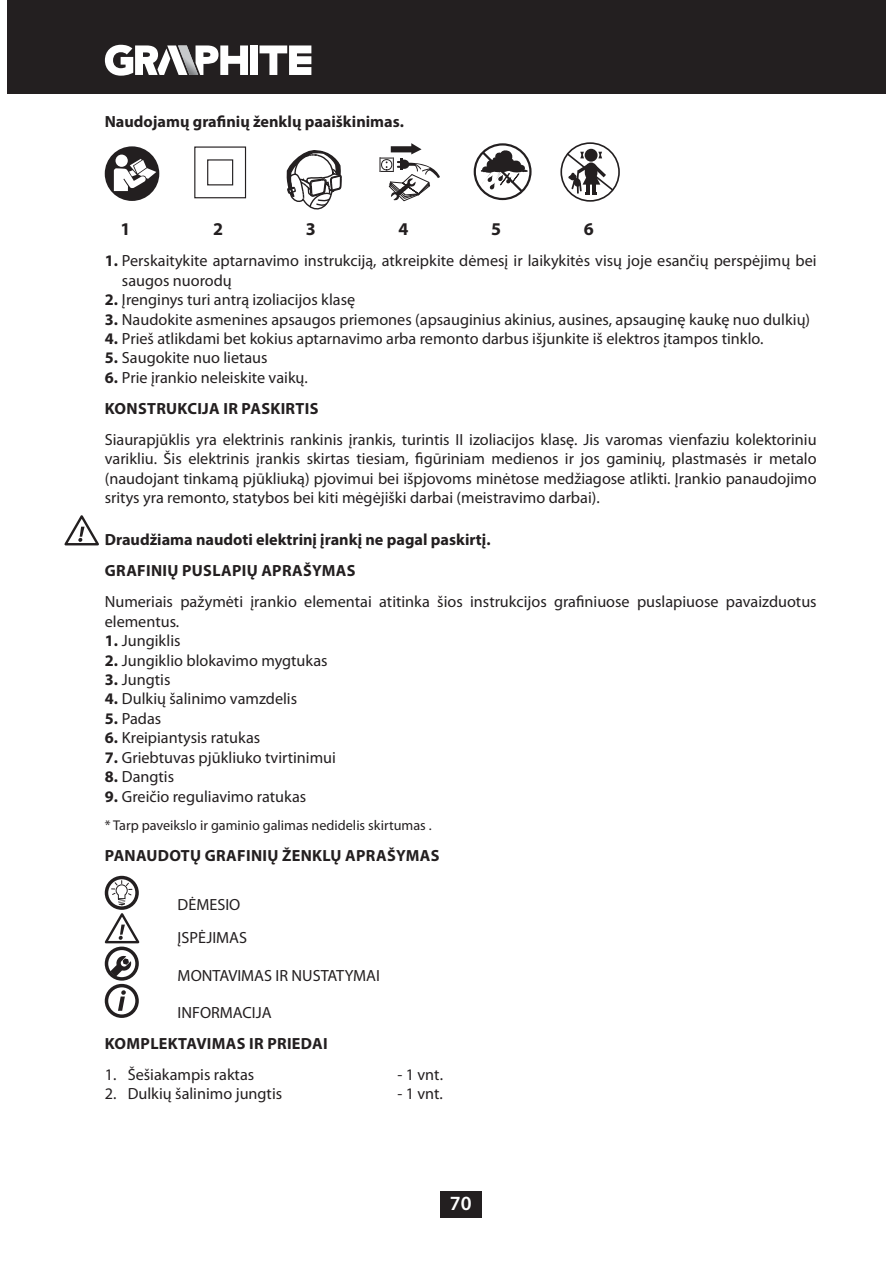
<style>
.page{position:relative;width:893px;height:1263px;background:#fff}
.page>*{position:absolute;margin:0;border:0;box-sizing:border-box;transform-origin:0 0}
.t1{font:600 20.25px "Myriad Pro";color:#fff}
.t2{font:700 18px "Myriad Pro";color:#231f20}
.t3{font:16.2px/19.5px "Myriad Pro";color:#231f20}
.t4{font:700 16.2px/30.9px "Myriad Pro";color:#231f20}
.t5{font:700 16.2px "Myriad Pro";letter-spacing:.02em;color:#231f20}
.t6{font:14.1px "Myriad Pro";color:#231f20}
.s1{font-weight:700}
</style>
<div class="page">
<div style="left:440px;top:1191px;width:41px;height:26px;background:#231f20"></div>
<div style="left:7px;top:0;width:878px;height:94px;background:#231f20"></div>
<hr style="left:885px;top:0;width:1px;height:94px;background:#231f20">
<svg style="left:260px;top:45px;width:51px;height:30px"></svg>
<div style="left:250px;top:45px;width:8px;height:30px;background:#fff"></div>
<svg style="left:105px;top:45px;width:143px;height:31px"></svg>
<div style="left:474px;top:143px;width:57px;height:57px;border:2px solid #231f20;border-radius:50%"></div>
<svg style="left:480px;top:149px;width:50px;height:46px"></svg>
<svg style="left:379px;top:143px;width:61px;height:59px"></svg>
<div style="left:585px;top:149px;width:12px;height:13px;background:#231f20;border-radius:50%"></div>
<div style="left:560px;top:142px;width:60px;height:60px;border:2px solid #231f20;border-radius:50%"></div>
<svg style="left:565px;top:151px;width:50px;height:43px"></svg>
<div style="left:105px;top:146px;width:54px;height:55px;background:#231f20;border-radius:50%"></div>
<svg style="left:114px;top:155px;width:42px;height:36px"></svg>
<svg style="left:194px;top:146px;width:53px;height:53px"></svg>
<svg style="left:286px;top:150px;width:56px;height:60px"></svg>
<div style="left:105px;top:876px;width:34px;height:34px;border:3px solid #231f20;border-radius:50%"></div>
<svg style="left:111px;top:880px;width:22px;height:26px"></svg>
<svg style="left:105px;top:913px;width:34px;height:30px"></svg>
<div style="left:105px;top:947px;width:34px;height:34px;border:3px solid #231f20;border-radius:50%"></div>
<svg style="left:110px;top:955px;width:22px;height:22px"></svg>
<svg style="left:118px;top:990px;width:8px;height:21px"></svg>
<div style="left:105px;top:984px;width:34px;height:34px;border:3px solid #231f20;border-radius:50%"></div>
<svg style="left:64px;top:515px;width:35px;height:30px"></svg>
<p class="t4" style="left:105px;top:107px;width:301px">Naudojamų grafinių ženklų paaiškinimas.</p>
<p class="t2" style="left:120px;top:218px;width:11px">1</p>
<p class="t2" style="left:213px;top:218px;width:11px">2</p>
<p class="t2" style="left:306px;top:218px;width:11px">3</p>
<p class="t2" style="left:398px;top:218px;width:11px">4</p>
<p class="t2" style="left:491px;top:218px;width:11px">5</p>
<p class="t2" style="left:584px;top:218px;width:11px">6</p>
<p class="t3" style="left:122px;top:252px;width:696px;text-indent:-17px"><span class="s1">1.</span> Perskaitykite aptarnavimo instrukciją, atkreipkite dėmesį ir laikykitės visų joje esančių perspėjimų bei saugos nuorodų</p>
<p class="t3" style="left:105px;top:291px;width:252px"><span class="s1">2.</span> Įrenginys turi antrą izoliacijos klasę</p>
<p class="t3" style="left:105px;top:310px;width:707px"><span class="s1">3.</span> Naudokite asmenines apsaugos priemones (apsauginius akinius, ausines, apsauginę kaukę nuo dulkių)</p>
<p class="t3" style="left:105px;top:330px;width:660px"><span class="s1">4.</span> Prieš atlikdami bet kokius aptarnavimo arba remonto darbus išjunkite iš elektros įtampos tinklo.</p>
<p class="t3" style="left:105px;top:349px;width:164px"><span class="s1">5.</span> Saugokite nuo lietaus</p>
<p class="t3" style="left:105px;top:363px;width:215px;line-height:30.9px"><span class="s1">6.</span> Prie įrankio neleiskite vaikų.<br><span class="s1">KONSTRUKCIJA IR PASKIRTIS</span></p>
<p class="t3" style="left:105px;top:431px;width:713px;text-align:justify">Siaurapjūklis yra elektrinis rankinis įrankis, turintis II izoliacijos klasę. Jis varomas vienfaziu kolektoriniu varikliu. Šis elektrinis įrankis skirtas tiesiam, figūriniam medienos ir jos gaminių, plastmasės ir metalo (naudojant tinkamą pjūkliuką) pjovimui bei išpjovoms minėtose medžiagose atlikti. Įrankio panaudojimo sritys yra remonto, statybos bei kiti mėgėjiški darbai (meistravimo darbai).</p>
<p class="t4" style="left:105px;top:526px;width:387px">Draudžiama naudoti elektrinį įrankį ne pagal paskirtį.<br>GRAFINIŲ PUSLAPIŲ APRAŠYMAS</p>
<p class="t3" style="left:105px;top:593px;width:713px">Numeriais pažymėti įrankio elementai atitinka šios instrukcijos grafiniuose puslapiuose pavaizduotus elementus.</p>
<p class="t3" style="left:105px;top:632px;width:77px"><span class="s1">1.</span> Jungiklis</p>
<p class="t3" style="left:105px;top:651px;width:224px"><span class="s1">2.</span> Jungiklio blokavimo mygtukas</p>
<p class="t3" style="left:105px;top:671px;width:67px"><span class="s1">3.</span> Jungtis</p>
<p class="t3" style="left:105px;top:690px;width:194px"><span class="s1">4.</span> Dulkių šalinimo vamzdelis</p>
<p class="t3" style="left:105px;top:710px;width:58px"><span class="s1">5.</span> Padas</p>
<p class="t3" style="left:105px;top:729px;width:157px"><span class="s1">6.</span> Kreipiantysis ratukas</p>
<p class="t3" style="left:105px;top:749px;width:233px"><span class="s1">7.</span> Griebtuvas pjūkliuko tvirtinimui</p>
<p class="t3" style="left:105px;top:768px;width:71px"><span class="s1">8.</span> Dangtis</p>
<p class="t3" style="left:105px;top:788px;width:203px"><span class="s1">9.</span> Greičio reguliavimo ratukas</p>
<p class="t6" style="left:105px;top:820px;width:328px">* Tarp paveikslo ir gaminio galimas nedidelis skirtumas .</p>
<p class="t5" style="left:105px;top:849px;width:336px">PANAUDOTŲ GRAFINIŲ ŽENKLŲ APRAŠYMAS</p>
<p class="t3" style="left:178px;top:889px;width:71px;line-height:33.5px">DĖMESIO<br>ĮSPĖJIMAS</p>
<p class="t3" style="left:178px;top:966px;width:204px">MONTAVIMAS IR NUSTATYMAI</p>
<p class="t3" style="left:178px;top:1004px;width:96px">INFORMACIJA</p>
<p class="t5" style="left:105px;top:1037px;width:224px">KOMPLEKTAVIMAS IR PRIEDAI</p>
<p class="t3" style="left:105px;top:1066px;width:151px">1. Šešiakampis raktas</p>
<p class="t3" style="left:397px;top:1066px;width:47px">- 1 vnt.</p>
<p class="t3" style="left:105px;top:1085px;width:179px">2. Dulkių šalinimo jungtis</p>
<p class="t3" style="left:397px;top:1085px;width:47px">- 1 vnt.</p>
<p class="t1" style="left:450px;top:1191px;width:23px">70</p>
</div>
